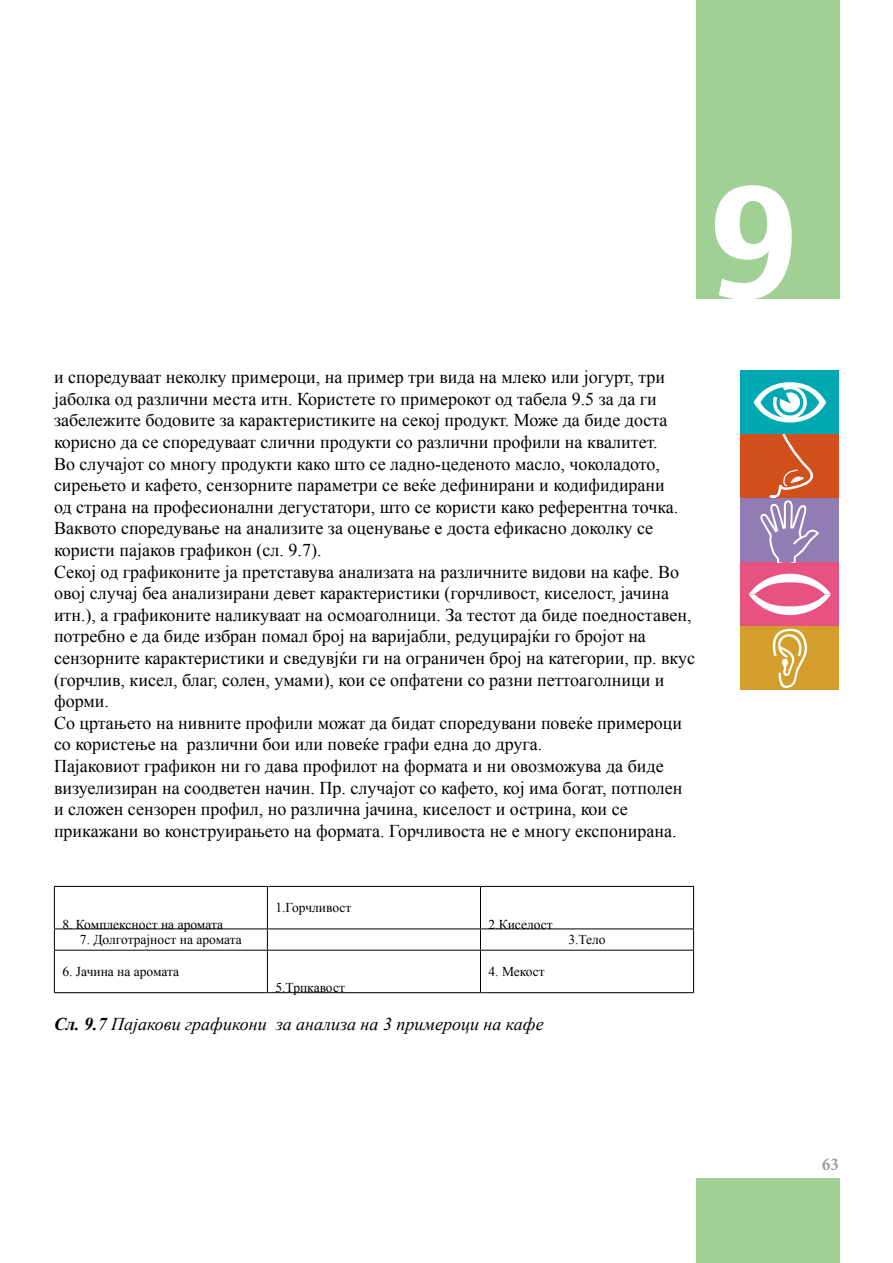
<style>
.page{position:relative;width:893px;height:1263px;background:#fff}
.page>*{position:absolute;margin:0;border:0;box-sizing:border-box;transform-origin:0 0}
.t1{font:148.2px "Charcoal CY";color:#fff}
.t2{font:18px/21.6px "Times New Roman";color:#000}
.t3{font:italic 18px "Times New Roman";color:#000}
.t4{font:700 condensed 18px "Minion Pro";color:#9c9e9f}
.t5{font:13.5px "Times New Roman";color:#000}
.s1{font-weight:700}
</style>
<div class="page">
<div style="left:741px;top:563px;width:98px;height:63px;background:#e85281"></div>
<svg style="left:749px;top:574px;width:82px;height:41px"></svg>
<div style="left:741px;top:371px;width:98px;height:63px;background:#00a8b3"></div>
<svg style="left:753px;top:382px;width:73px;height:40px"></svg>
<div style="left:741px;top:435px;width:98px;height:63px;background:#d14f1a"></div>
<div style="left:741px;top:499px;width:98px;height:63px;background:#917cb4"></div>
<svg style="left:760px;top:435px;width:67px;height:127px"></svg>
<div style="left:741px;top:627px;width:98px;height:63px;background:#d49e2d"></div>
<svg style="left:772px;top:628px;width:35px;height:60px"></svg>
<div style="left:696px;top:1179px;width:143px;height:84px;background:#a1d095"></div>
<div style="left:696px;top:0;width:143px;height:298px;background:#a1d095"></div>
<hr style="left:54px;top:886px;width:213px;height:1px;background:#000">
<hr style="left:54px;top:887px;width:1px;height:41px;background:#000">
<hr style="left:267px;top:886px;width:213px;height:1px;background:#000">
<hr style="left:267px;top:887px;width:1px;height:41px;background:#000">
<hr style="left:480px;top:886px;width:214px;height:1px;background:#000">
<hr style="left:480px;top:887px;width:1px;height:41px;background:#000">
<hr style="left:693px;top:887px;width:1px;height:41px;background:#000">
<hr style="left:54px;top:928px;width:213px;height:1px;background:#000">
<svg style="left:54px;top:929px;width:1px;height:21px"></svg>
<hr style="left:267px;top:928px;width:213px;height:1px;background:#000">
<svg style="left:267px;top:929px;width:1px;height:21px"></svg>
<hr style="left:480px;top:928px;width:214px;height:1px;background:#000">
<svg style="left:480px;top:929px;width:1px;height:21px"></svg>
<svg style="left:693px;top:929px;width:1px;height:21px"></svg>
<hr style="left:54px;top:950px;width:213px;height:1px;background:#000">
<hr style="left:54px;top:950px;width:1px;height:42px;background:#000">
<hr style="left:267px;top:950px;width:213px;height:1px;background:#000">
<hr style="left:267px;top:950px;width:1px;height:42px;background:#000">
<hr style="left:480px;top:950px;width:214px;height:1px;background:#000">
<hr style="left:480px;top:950px;width:1px;height:42px;background:#000">
<hr style="left:693px;top:950px;width:1px;height:42px;background:#000">
<hr style="left:54px;top:992px;width:213px;height:1px;background:#000">
<hr style="left:267px;top:992px;width:213px;height:1px;background:#000">
<hr style="left:480px;top:992px;width:214px;height:1px;background:#000">
<h1 class="t1" style="left:709px;top:150px;width:90px">9</h1>
<p class="t2" style="left:54px;top:366px;width:642px">и споредуваат неколку примероци, на пример три вида на млеко или јогурт, три јаболка од различни места итн. Користете го примерокот од табела 9.5 за да ги забележите бодовите за карактеристиките на секој продукт. Може да биде доста корисно да се споредуваат слични продукти со различни профили на квалитет.<br>Во случајот со многу продукти како што се ладно-цеденото масло, чоколадото, сирењето и кафето, сензорните параметри се веќе дефинирани и кодифидирани<br>од страна на професионални дегустатори, што се користи како референтна точка.<br>Ваквото споредување на анализите за оценување е доста ефикасно доколку се користи пајаков графикон (сл. 9.7).<br>Секој од графиконите ја претставува анализата на различните видови на кафе. Во овој случај беа анализирани девет карактеристики (горчливост, киселост, јачина итн.), а графиконите наликуваат на осмоаголници. За тестот да биде поедноставен, потребно е да биде избран помал број на варијабли, редуцирајќи го бројот на сензорните карактеристики и сведувјќи ги на ограничен број на категории, пр. вкус (горчлив, кисел, благ, солен, умами), кои се опфатени со разни петтоаголници и форми.<br>Со цртањето на нивните профили можат да бидат споредувани повеќе примероци со користење на различни бои или повеќе графи една до друга.<br>Пајаковиот графикон ни го дава профилот на формата и ни овозможува да биде визуелизиран на соодветен начин. Пр. случајот со кафето, кој има богат, потполен и сложен сензорен профил, но различна јачина, киселост и острина, кои се прикажани во конструирањето на формата. Горчливоста не е многу експонирана.</p>
<p class="t5" style="left:62px;top:915px;width:162px">8. Комплексност на аромата</p>
<p class="t5" style="left:275px;top:899px;width:77px">1.Горчливост</p>
<p class="t5" style="left:489px;top:915px;width:66px">2.Киселост</p>
<p class="t5" style="left:80px;top:931px;width:163px">7. Долготрајност на аромата</p>
<p class="t5" style="left:568px;top:931px;width:39px">3.Тело</p>
<p class="t5" style="left:62px;top:962px;width:118px">6. Јачина на аромата</p>
<p class="t5" style="left:275px;top:979px;width:71px">5.Трпкавост</p>
<p class="t5" style="left:489px;top:962px;width:58px">4. Мекост</p>
<p class="t3" style="left:54px;top:1012px;width:491px"><span class="s1">Сл. 9.7</span> Пајакови графикони за анализа на 3 примероци на кафе</p>
<p class="t4" style="left:822px;top:1152px;width:18px">63</p>
</div>
